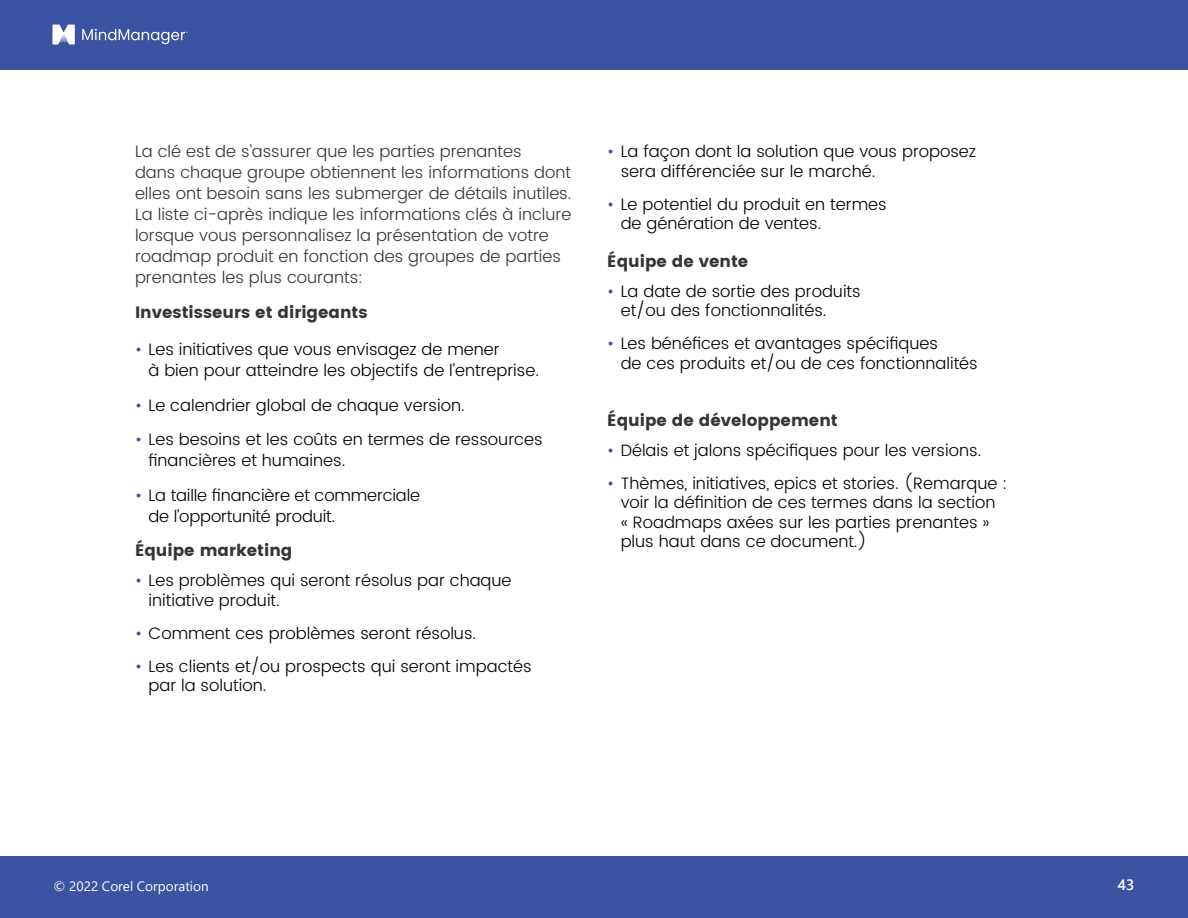
<style>
.page{position:relative;width:1188px;height:918px;background:#fff}
.page>*{position:absolute;margin:0;border:0;box-sizing:border-box;transform-origin:0 0}
.t1{font:300 16.5px/19.5px "Poppins";color:#000}
.body{font:300 16.5px/21px "Poppins";color:#353535}
.body-2{font:700 16.5px "Poppins";color:#353535}
.t2{font:600 15px "Segoe UI";color:#fff}
.t3{font:13.5px "Segoe UI";color:#fff}
.s1{color:#3c52a3}
</style>
<div class="page">
<div style="left:0;top:856px;width:1188px;height:62px;background:#3c52a3"></div>
<div style="left:0;top:0;width:1188px;height:70px;background:#3c52a3"></div>
<svg style="left:52px;top:25px;width:23px;height:20px"></svg>
<svg style="left:82px;top:29px;width:106px;height:15px"></svg>
<p class="body" style="left:135px;top:142px;width:438px">La clé est de s’assurer que les parties prenantes<br>dans chaque groupe obtiennent les informations dont elles ont besoin sans les submerger de détails inutiles.<br>La liste ci-après indique les informations clés à inclure lorsque vous personnalisez la présentation de votre roadmap produit en fonction des groupes de parties prenantes les plus courants:</p>
<p class="body-2" style="left:135px;top:302px;width:234px">Investisseurs et dirigeants</p>
<p class="t1" style="left:148px;top:340px;width:392px;line-height:21px;text-indent:-14px"><span class="s1">•</span> Les initiatives que vous envisagez de mener<br>à bien pour atteindre les objectifs de l’entreprise.</p>
<p class="t1" style="left:135px;top:396px;width:331px"><span class="s1">•</span> Le calendrier global de chaque version.</p>
<p class="t1" style="left:148px;top:430px;width:396px;line-height:21px;text-indent:-14px"><span class="s1">•</span> Les besoins et les coûts en termes de ressources financières et humaines.</p>
<p class="t1" style="left:148px;top:485px;width:273px;line-height:21px;text-indent:-14px"><span class="s1">•</span> La taille financière et commerciale de l’opportunité produit.</p>
<p class="body-2" style="left:135px;top:541px;width:159px">Équipe marketing</p>
<p class="t1" style="left:148px;top:571px;width:365px;text-indent:-14px"><span class="s1">•</span> Les problèmes qui seront résolus par chaque initiative produit.</p>
<p class="t1" style="left:135px;top:624px;width:343px"><span class="s1">•</span> Comment ces problèmes seront résolus.</p>
<p class="t1" style="left:148px;top:657px;width:385px;text-indent:-14px"><span class="s1">•</span> Les clients et/ou prospects qui seront impactés par la solution.</p>
<p class="t1" style="left:621px;top:142px;width:357px;text-indent:-14px"><span class="s1">•</span> La façon dont la solution que vous proposez sera différenciée sur le marché.</p>
<p class="t1" style="left:621px;top:195px;width:268px;text-indent:-14px"><span class="s1">•</span> Le potentiel du produit en termes de génération de ventes.</p>
<p class="body-2" style="left:607px;top:251px;width:143px">Équipe de vente</p>
<p class="t1" style="left:621px;top:282px;width:242px;text-indent:-14px"><span class="s1">•</span> La date de sortie des produits et/ou des fonctionnalités.</p>
<p class="t1" style="left:621px;top:334px;width:359px;text-indent:-14px"><span class="s1">•</span> Les bénéfices et avantages spécifiques<br>de ces produits et/ou de ces fonctionnalités</p>
<p class="body-2" style="left:607px;top:410px;width:232px">Équipe de développement</p>
<p class="t1" style="left:607px;top:441px;width:376px"><span class="s1">•</span> Délais et jalons spécifiques pour les versions.</p>
<p class="t1" style="left:621px;top:474px;width:388px;text-indent:-14px"><span class="s1">•</span> Thèmes, initiatives, epics et stories. (Remarque : voir la définition de ces termes dans la section<br>« Roadmaps axées sur les parties prenantes » plus haut dans ce document.)</p>
<p class="t3" style="left:53px;top:874px;width:157px">© 2022 Corel Corporation</p>
<p class="t2" style="left:1117px;top:870px;width:19px">43</p>
</div>
